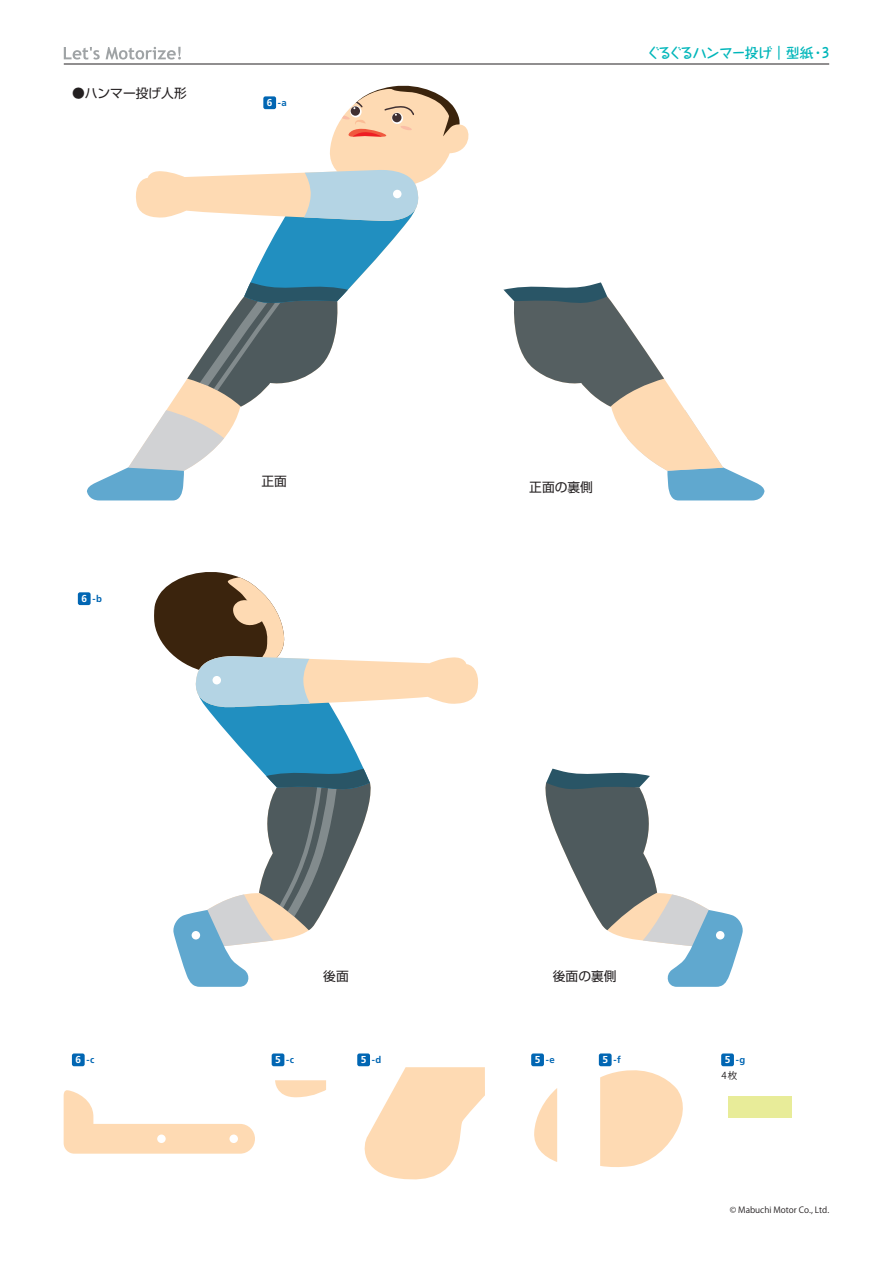
<style>
.page{position:relative;width:893px;height:1263px;background:#fff}
.page>*{position:absolute;margin:0;border:0;box-sizing:border-box;transform-origin:0 0}
.t1{font:700 13.8px "Taka Hand Std De";letter-spacing:-.065em;color:#00b6ba}
.t2{font:12.75px "Shin Go Pro";color:#231f20}
.t3{font:700 9.6px/16px "Frutiger LT Std";color:#0166b3}
.t4{font:8.55px "Koz Go Pro";color:#231f20}
.s1{font-size:10.05px;color:#fff}
.s2{font-family:"Koz Go Pro";font-weight:400;color:#231f20}
</style>
<div class="page">
<hr style="left:64px;top:64px;width:765px;height:1px;background:#231f20">
<svg style="left:106px;top:47px;width:75px;height:13px"></svg>
<svg style="left:64px;top:47px;width:36px;height:13px"></svg>
<svg style="left:87px;top:85px;width:677px;height:415px"></svg>
<svg style="left:545px;top:768px;width:198px;height:219px"></svg>
<svg style="left:154px;top:572px;width:324px;height:415px"></svg>
<div style="left:213px;top:676px;width:8px;height:8px;background:#fff;border-radius:50%"></div>
<div style="left:728px;top:1096px;width:64px;height:22px;background:#e8ec99"></div>
<svg style="left:64px;top:1090px;width:191px;height:64px"></svg>
<svg style="left:534px;top:1088px;width:23px;height:74px"></svg>
<svg style="left:600px;top:1070px;width:83px;height:97px"></svg>
<svg style="left:364px;top:1067px;width:121px;height:113px"></svg>
<svg style="left:275px;top:1080px;width:51px;height:18px"></svg>
<div style="left:263px;top:96px;width:13px;height:13px;background:#0166b3;border-radius:2px"></div>
<div style="left:78px;top:592px;width:13px;height:13px;background:#0166b3;border-radius:2px"></div>
<div style="left:72px;top:1053px;width:13px;height:13px;background:#0166b3;border-radius:2px"></div>
<div style="left:531px;top:1053px;width:13px;height:13px;background:#0166b3;border-radius:2px"></div>
<div style="left:599px;top:1053px;width:13px;height:13px;background:#0166b3;border-radius:2px"></div>
<div style="left:357px;top:1053px;width:13px;height:13px;background:#0166b3;border-radius:2px"></div>
<div style="left:272px;top:1053px;width:12px;height:13px;background:#0166b3;border-radius:2px"></div>
<div style="left:721px;top:1053px;width:13px;height:13px;background:#0166b3;border-radius:2px"></div>
<p class="t2" style="left:72px;top:83px;width:116px">●ハンマー投げ人形</p>
<p class="t3" style="left:267px;top:94px;width:21px"><span class="s1">6</span> -a</p>
<h1 class="t1" style="left:647px;top:43px;width:184px">ぐるぐるハンマー投げ｜型紙・3</h1>
<p class="t3" style="left:81px;top:590px;width:22px"><span class="s1">6</span> -b</p>
<p class="t2" style="left:261px;top:471px;width:27px">正面</p>
<p class="t2" style="left:529px;top:476px;width:65px">正面の裏側</p>
<p class="t2" style="left:323px;top:966px;width:27px">後面</p>
<p class="t2" style="left:553px;top:966px;width:65px">後面の裏側</p>
<p class="t3" style="left:75px;top:1051px;width:20px"><span class="s1">6</span> -c</p>
<p class="t3" style="left:275px;top:1051px;width:20px"><span class="s1">5</span> -c</p>
<p class="t3" style="left:361px;top:1051px;width:22px"><span class="s1">5</span> -d</p>
<p class="t3" style="left:535px;top:1051px;width:21px"><span class="s1">5</span> -e</p>
<p class="t3" style="left:602px;top:1051px;width:20px"><span class="s1">5</span> -f</p>
<p class="t3" style="left:721px;top:1051px;width:25px;text-indent:3px"><span class="s1">5</span> -g<br><span class="s2">4枚</span></p>
<p class="t4" style="left:730px;top:1204px;width:101px">© Mabuchi Motor Co., Ltd.</p>
</div>
